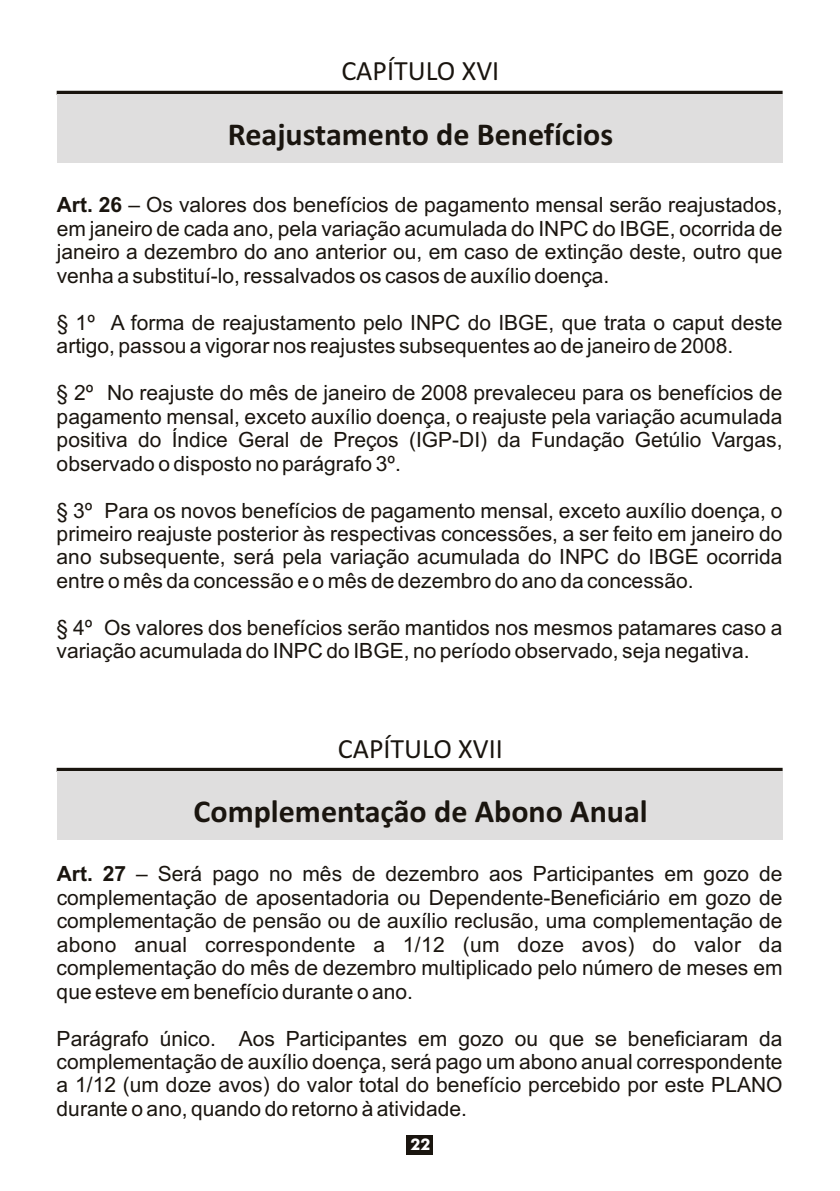
<style>
.page{position:relative;width:840px;height:1191px;background:#fff}
.page>*{position:absolute;margin:0;border:0;box-sizing:border-box;transform-origin:0 0}
.t1{font:700 32px "Calibri";color:#1a150f}
.t2{font:28px "Calibri";color:#1a150f}
.t3{font:21px/23.4px "Arial";color:#1a150f;text-align:justify}
.t4{font:700 16px "Futura BT";color:#fff}
.s1{font-weight:700}
</style>
<div class="page">
<hr style="left:57px;top:91px;width:725px;height:4px;background:#1a150f">
<div style="left:57px;top:94px;width:725px;height:68px;background:#dfdede"></div>
<hr style="left:57px;top:768px;width:725px;height:4px;background:#1a150f">
<div style="left:57px;top:771px;width:725px;height:68px;background:#dfdede"></div>
<div style="left:406px;top:1135px;width:27px;height:19px;background:#1a150f"></div>
<h2 class="t2" style="left:341px;top:59px;width:159px">CAPÍTULO XVI</h2>
<h1 class="t1" style="left:228px;top:121px;width:386px">Reajustamento de Benefícios</h1>
<p class="t3" style="left:57px;top:195px;width:727px"><span class="s1">Art. 26</span> – Os valores dos benefícios de pagamento mensal serão reajustados, em janeiro de cada ano, pela variação acumulada do INPC do IBGE, ocorrida de janeiro a dezembro do ano anterior ou, em caso de extinção deste, outro que venha a substituí-lo, ressalvados os casos de auxílio doença.</p>
<p class="t3" style="left:57px;top:313px;width:727px">§ 1º A forma de reajustamento pelo INPC do IBGE, que trata o caput deste artigo, passou a vigorar nos reajustes subsequentes ao de janeiro de 2008.</p>
<p class="t3" style="left:57px;top:383px;width:727px">§ 2º No reajuste do mês de janeiro de 2008 prevaleceu para os benefícios de pagamento mensal, exceto auxílio doença, o reajuste pela variação acumulada positiva do Índice Geral de Preços (IGP-DI) da Fundação Getúlio Vargas, observado o disposto no parágrafo 3º.</p>
<p class="t3" style="left:57px;top:500px;width:727px">§ 3º Para os novos benefícios de pagamento mensal, exceto auxílio doença, o primeiro reajuste posterior às respectivas concessões, a ser feito em janeiro do ano subsequente, será pela variação acumulada do INPC do IBGE ocorrida entre o mês da concessão e o mês de dezembro do ano da concessão.</p>
<p class="t3" style="left:57px;top:618px;width:727px">§ 4º Os valores dos benefícios serão mantidos nos mesmos patamares caso a variação acumulada do INPC do IBGE, no período observado, seja negativa.</p>
<h2 class="t2" style="left:337px;top:736px;width:166px">CAPÍTULO XVII</h2>
<h1 class="t1" style="left:193px;top:798px;width:455px">Complementação de Abono Anual</h1>
<p class="t3" style="left:57px;top:864px;width:727px"><span class="s1">Art. 27</span> – Será pago no mês de dezembro aos Participantes em gozo de complementação de aposentadoria ou Dependente-Beneficiário em gozo de complementação de pensão ou de auxílio reclusão, uma complementação de abono anual correspondente a 1/12 (um doze avos) do valor da complementação do mês de dezembro multiplicado pelo número de meses em que esteve em benefício durante o ano.</p>
<p class="t3" style="left:57px;top:1028px;width:727px">Parágrafo único. Aos Participantes em gozo ou que se beneficiaram da complementação de auxílio doença, será pago um abono anual correspondente a 1/12 (um doze avos) do valor total do benefício percebido por este PLANO durante o ano, quando do retorno à atividade.</p>
<p class="t4" style="left:410px;top:1137px;width:21px">22</p>
</div>
